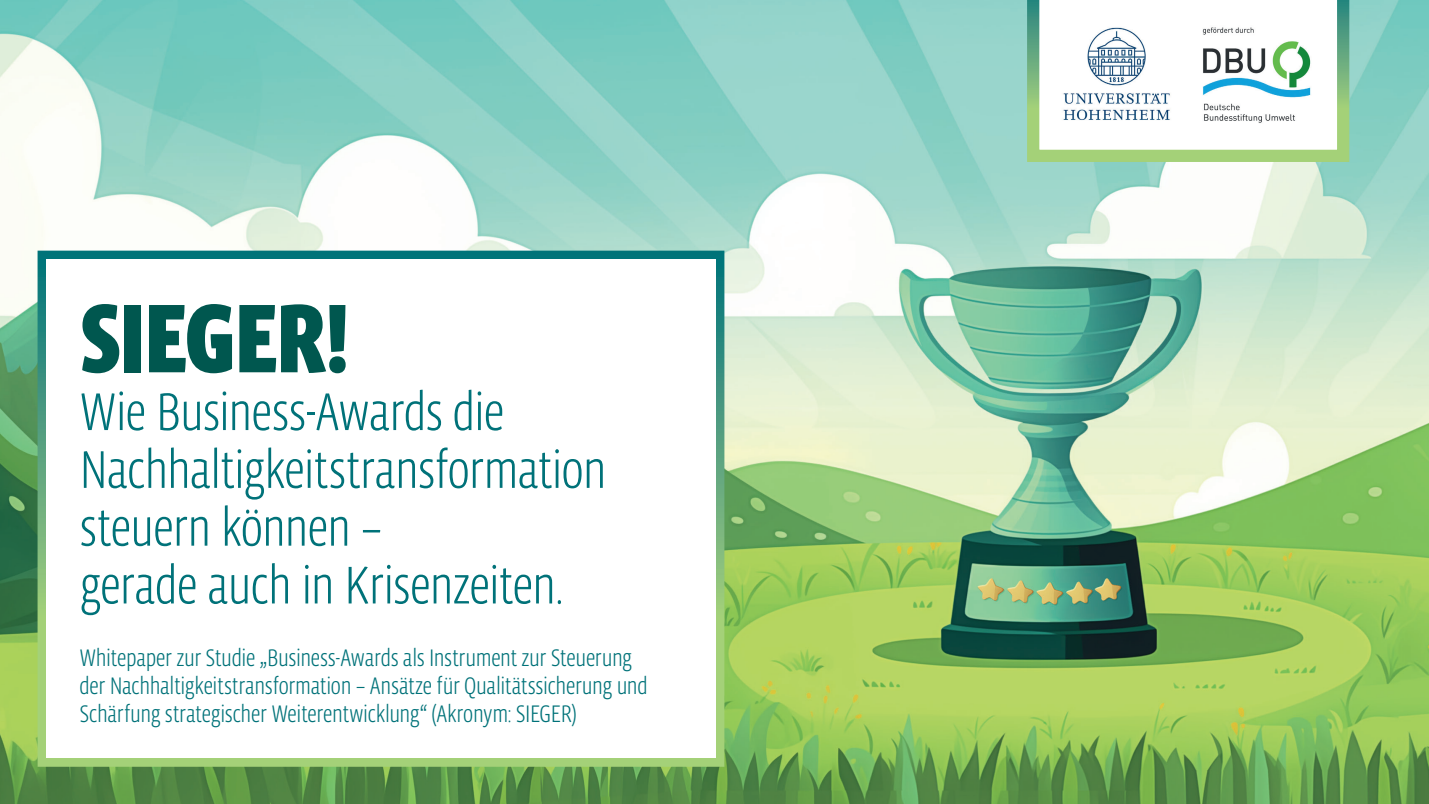
<style>
.page{position:relative;width:1429px;height:804px;background:#fff}
.page>*{position:absolute;margin:0;border:0;box-sizing:border-box;transform-origin:0 0}
.t1{font:900 99.75px "Vista Sans Nar OTCE";letter-spacing:-.025em;color:#00574f}
.t2{font:300 54.25px/57.8px "Vista Sans Nar OTCE";letter-spacing:-.02em;color:#007279}
.t3{font:300 24.5px/28px "Vista Sans Nar OTCE";letter-spacing:-.015em;color:#007279}
</style>
<div class="page">
<img style="left:0;top:0;width:1429px;height:804px">
<div style="left:38px;top:251px;width:686px;height:515px;background:#fff;border:18px solid #fff"></div>
<svg style="left:1027px;top:0;width:322px;height:162px"></svg>
<img style="left:1051px;top:16px;width:128px;height:121px">
<img style="left:1193px;top:15px;width:135px;height:115px">
<h1 class="t1" style="left:79px;top:282px;width:273px">SIEGER!</h1>
<h2 class="t2" style="left:79px;top:382px;width:529px">Wie Business-Awards die<br>Nachhaltigkeitstransformation steuern können –<br>gerade auch in Krisenzeiten.</h2>
<p class="t3" style="left:79px;top:643px;width:570px">Whitepaper zur Studie „Business-Awards als Instrument zur Steuerung der Nachhaltigkeitstransformation – Ansätze für Qualitätssicherung und<br>Schärfung strategischer Weiterentwicklung“ (Akronym: SIEGER)</p>
</div>
